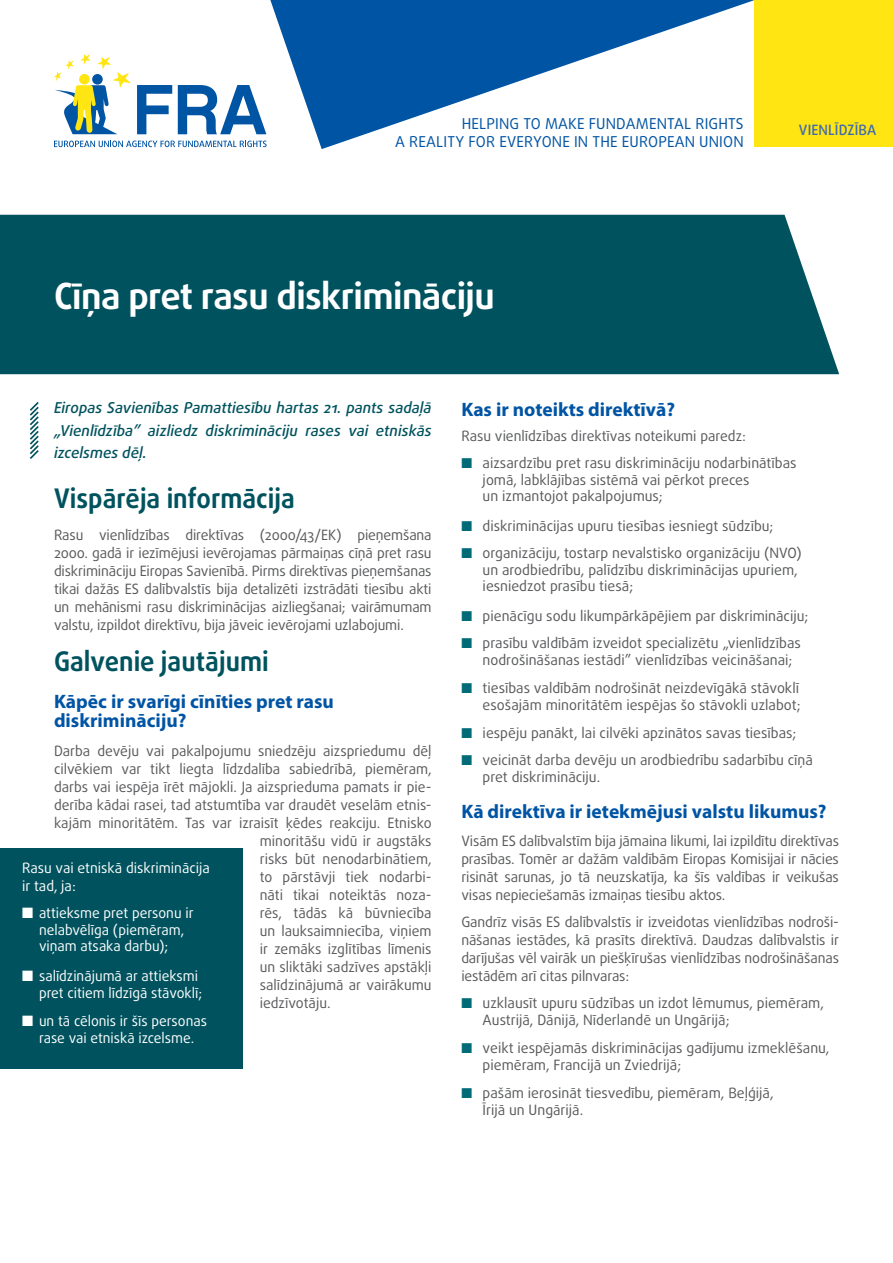
<style>
.page{position:relative;width:893px;height:1263px;background:#fff}
.page>*{position:absolute;margin:0;border:0;box-sizing:border-box;transform-origin:0 0}
.title_FACTSHEET{font:700 36px "Daxline Pro";letter-spacing:-.015em;color:#fff}
.titre{font:700 27px "Daxline Pro";color:#00535e;scale:.94 1}
.sous-titre{font:700 19.5px/19.5px "Myriad Pro";color:#0054a4}
.Intro{font:italic 500 15px/22.5px "Daxline Pro";color:#00535e;text-align:justify}
.t1{font:15px "Daxline Pro";letter-spacing:.01em;color:#0054a4}
.body{font:14.25px/18px "Daxline Pro";color:#58595b;text-align:justify}
.bullet{font:14.25px/16.5px "Daxline Pro";color:#58595b}
.bullet_encadré{font:14.25px/16.5px "Daxline Pro";color:#fff;text-align:center}
.body-2{font:14.25px/18px "Daxline Pro";color:#fff}
.body-3{font:500 14.25px "Daxline Pro";letter-spacing:.01em;color:#3f6ab1}
.s1{color:#006b77}
</style>
<div class="page">
<div style="left:0;top:215px;width:839px;height:159px;background:#00535e"></div>
<svg style="left:137px;top:85px;width:35px;height:49px"></svg>
<svg style="left:178px;top:85px;width:88px;height:49px"></svg>
<svg style="left:54px;top:141px;width:213px;height:6px"></svg>
<svg style="left:54px;top:54px;width:77px;height:80px"></svg>
<svg style="left:270px;top:0;width:485px;height:149px"></svg>
<div style="left:755px;top:0;width:138px;height:146px;background:#ffe512"></div>
<svg style="left:29px;top:402px;width:10px;height:57px"></svg>
<div style="left:0;top:848px;width:243px;height:221px;background:#00535e"></div>
<p class="t1" style="left:462px;top:113px;width:283px">HELPING TO MAKE FUNDAMENTAL RIGHTS</p>
<p class="t1" style="left:395px;top:131px;width:350px">A REALITY FOR EVERYONE IN THE EUROPEAN UNION</p>
<p class="title_FACTSHEET" style="left:54px;top:272px;width:442px">Cīņa pret rasu diskrimināciju</p>
<p class="body-3" style="left:799px;top:120px;width:79px">VIENLĪDZĪBA</p>
<p class="Intro" style="left:54px;top:397px;width:379px">Eiropas Savienības Pamattiesību hartas 21. pants sadaļā „Vienlīdzība” aizliedz diskrimināciju rases vai etniskās izcelsmes dēļ.</p>
<p class="titre" style="left:54px;top:480px;width:258px">Vispārēja informācija</p>
<p class="body" style="left:54px;top:526px;width:379px">Rasu vienlīdzības direktīvas (2000/43/EK) pieņemšana 2000. gadā ir iezīmējusi ievērojamas pārmaiņas cīņā pret rasu diskrimināciju Eiropas Savienībā. Pirms direktīvas pieņemšanas tikai dažās ES dalībvalstīs bija detalizēti izstrādāti tiesību akti un mehānismi rasu diskriminācijas aizliegšanai; vairāmumam valstu, izpildot direktīvu, bija jāveic ievērojami uzlabojumi.</p>
<p class="titre" style="left:54px;top:643px;width:230px">Galvenie jautājumi</p>
<p class="sous-titre" style="left:54px;top:690px;width:281px">Kāpēc ir svarīgi cīnīties pret rasu diskrimināciju?</p>
<p class="body" style="left:54px;top:742px;width:379px">Darba devēju vai pakalpojumu sniedzēju aizspriedumu dēļ</p>
<p class="body" style="left:54px;top:760px;width:379px">cilvēkiem var tikt liegta līdzdalība sabiedrībā, piemēram,</p>
<p class="body" style="left:54px;top:778px;width:379px">darbs vai iespēja īrēt mājokli. Ja aizsprieduma pamats ir pie-</p>
<p class="body" style="left:54px;top:796px;width:379px">derība kādai rasei, tad atstumtība var draudēt veselām etnis-</p>
<p class="body" style="left:54px;top:814px;width:379px">kajām minoritātēm. Tas var izraisīt ķēdes reakciju. Etnisko</p>
<p class="body" style="left:260px;top:832px;width:173px">minoritāšu vidū ir augstāks</p>
<p class="body" style="left:260px;top:850px;width:173px">risks būt nenodarbinātiem,</p>
<p class="body" style="left:260px;top:868px;width:173px">to pārstāvji tiek nodarbi-</p>
<p class="body" style="left:260px;top:886px;width:173px">nāti tikai noteiktās noza-</p>
<p class="body" style="left:260px;top:904px;width:173px">rēs, tādās kā būvniecība</p>
<p class="body" style="left:260px;top:922px;width:173px">un lauksaimniecība, viņiem</p>
<p class="body" style="left:260px;top:940px;width:173px">ir zemāks izglītības līmenis</p>
<p class="body" style="left:260px;top:958px;width:173px">un sliktāki sadzīves apstākļi</p>
<p class="body" style="left:260px;top:976px;width:173px">salīdzinājumā ar vairākumu</p>
<p class="body" style="left:260px;top:994px;width:72px">iedzīvotāju.</p>
<p class="body-2" style="left:22px;top:859px;width:189px">Rasu vai etniskā diskriminācija ir tad, ja:</p>
<p class="bullet_encadré" style="left:22px;top:905px;width:173px">■ attieksme pret personu ir nelabvēlīga (piemēram, viņam atsaka darbu);</p>
<p class="bullet_encadré" style="left:22px;top:968px;width:182px;text-align:right">■ salīdzinājumā ar attieksmi pret citiem līdzīgā stāvoklī;</p>
<p class="bullet_encadré" style="left:22px;top:1013px;width:186px">■ un tā cēlonis ir šīs personas rase vai etniskā izcelsme.</p>
<p class="sous-titre" style="left:461px;top:399px;width:215px">Kas ir noteikts direktīvā?</p>
<p class="body" style="left:461px;top:427px;width:286px">Rasu vienlīdzības direktīvas noteikumi paredz:</p>
<p class="bullet" style="left:483px;top:455px;width:315px;text-indent:-21px"><span class="s1">■</span> aizsardzību pret rasu diskrimināciju nodarbinātības jomā, labklājības sistēmā vai pērkot preces<br>un izmantojot pakalpojumus;</p>
<p class="bullet" style="left:461px;top:518px;width:314px"><span class="s1">■</span> diskriminācijas upuru tiesības iesniegt sūdzību;</p>
<p class="bullet" style="left:483px;top:545px;width:321px;text-indent:-21px"><span class="s1">■</span> organizāciju, tostarp nevalstisko organizāciju (NVO) un arodbiedrību, palīdzību diskriminācijas upuriem, iesniedzot prasību tiesā;</p>
<p class="bullet" style="left:461px;top:608px;width:349px"><span class="s1">■</span> pienācīgu sodu likumpārkāpējiem par diskrimināciju;</p>
<p class="bullet" style="left:483px;top:635px;width:320px;text-indent:-21px"><span class="s1">■</span> prasību valdībām izveidot specializētu „vienlīdzības nodrošināšanas iestādi” vienlīdzības veicināšanai;</p>
<p class="bullet" style="left:461px;top:680px;width:341px;text-align:right"><span class="s1">■</span> tiesības valdībām nodrošināt neizdevīgākā stāvoklī esošajām minoritātēm iespējas šo stāvokli uzlabot;</p>
<p class="bullet" style="left:461px;top:725px;width:336px"><span class="s1">■</span> iespēju panākt, lai cilvēki apzinātos savas tiesības;</p>
<p class="bullet" style="left:483px;top:752px;width:332px;text-indent:-21px"><span class="s1">■</span> veicināt darba devēju un arodbiedrību sadarbību cīņā pret diskrimināciju.</p>
<p class="sous-titre" style="left:461px;top:801px;width:367px">Kā direktīva ir ietekmējusi valstu likumus?</p>
<p class="body" style="left:461px;top:832px;width:379px">Visām ES dalībvalstīm bija jāmaina likumi, lai izpildītu direktīvas prasības. Tomēr ar dažām valdībām Eiropas Komisijai ir nācies risināt sarunas, jo tā neuzskatīja, ka šīs valdības ir veikušas visas nepieciešamās izmaiņas tiesību aktos.</p>
<p class="body" style="left:461px;top:913px;width:379px">Gandrīz visās ES dalībvalstīs ir izveidotas vienlīdzības nodroši&shy;nāšanas iestādes, kā prasīts direktīvā. Daudzas dalībvalstis ir darījušas vēl vairāk un piešķīrušas vienlīdzības nodrošināšanas iestādēm arī citas pilnvaras:</p>
<p class="bullet" style="left:483px;top:995px;width:343px;text-indent:-21px"><span class="s1">■</span> uzklausīt upuru sūdzības un izdot lēmumus, piemēram,<br>Austrijā, Dānijā, Nīderlandē un Ungārijā;</p>
<p class="bullet" style="left:483px;top:1040px;width:348px;text-indent:-21px"><span class="s1">■</span> veikt iespējamās diskriminācijas gadījumu izmeklēšanu, piemēram, Francijā un Zviedrijā;</p>
<p class="bullet" style="left:483px;top:1085px;width:292px;text-indent:-21px"><span class="s1">■</span> pašām ierosināt tiesvedību, piemēram, Beļģijā,<br>Īrijā un Ungārijā.</p>
</div>
